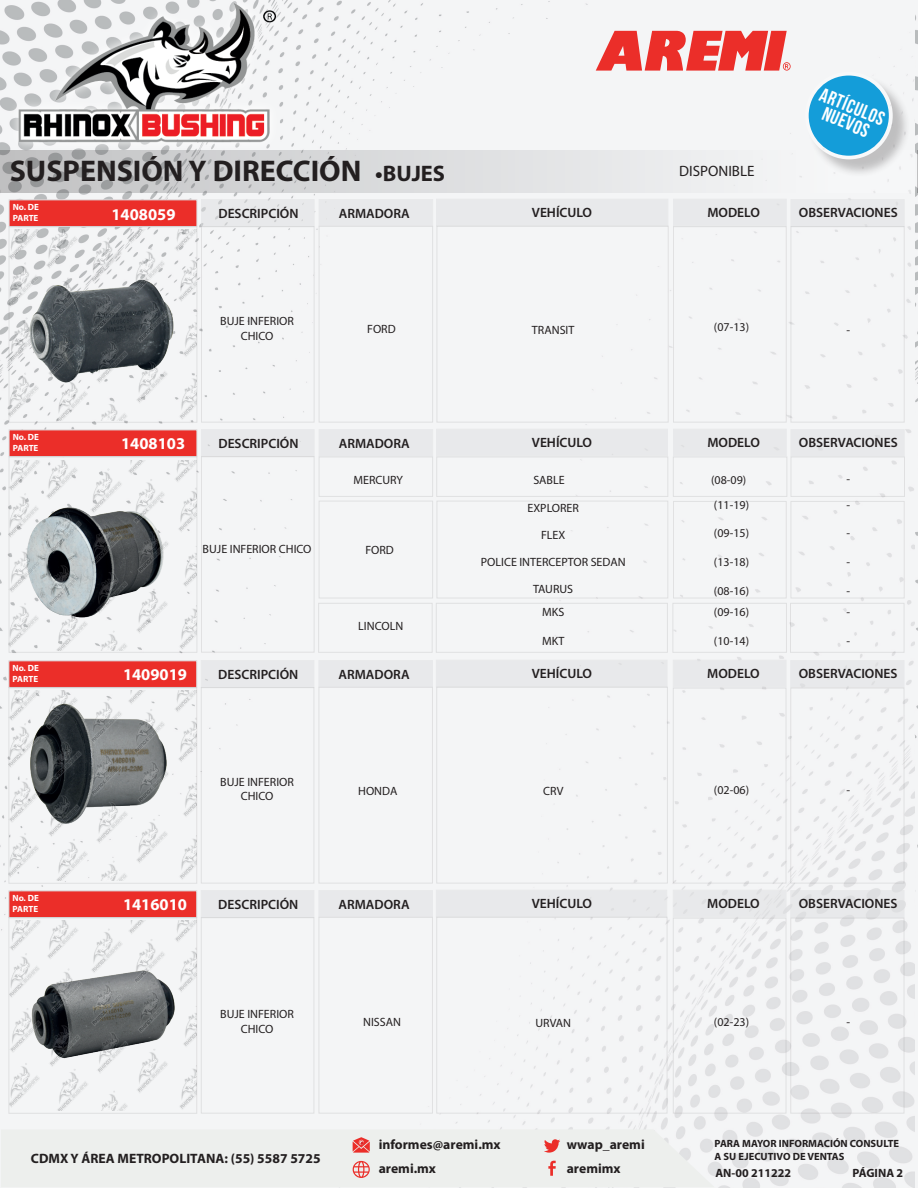
<style>
.page{position:relative;width:918px;height:1188px;background:#fff}
.page>*{position:absolute;margin:0;border:0;box-sizing:border-box;transform-origin:0 0}
.t1{font:700 30px "Myriad Pro";color:#231f20}
.t2{font:19.5px/16.5px "Bebas Neue";color:#fff;text-align:center}
.t3{font:700 16.5px "Myriad Pro";color:#fff}
.t4{font:15px "Myriad Pro";color:#231f20}
.t5{font:700 13.65px/24.2px "Myriad Pro";color:#231f20}
.t6{font:600 13.5px "Myriad Pro";color:#231f20}
.t7{font:12px/14.4px "Myriad Pro";color:#231f20;text-align:center}
.t8{font:700 12px "Myriad Pro";color:#231f20}
.t9{font:700 10.5px/12.6px "Myriad Pro";color:#231f20}
.t10{font:700 9px/10.8px "Myriad Pro";color:#fff}
.s1{font-size:22.5px}
</style>
<div class="page">
<div style="left:0;top:0;width:916px;height:1188px;background:#f4f5f6"></div>
<img style="left:0;top:0;width:313px;height:150px">
<svg style="left:596px;top:31px;width:195px;height:40px"></svg>
<svg style="left:0;top:150px;width:916px;height:42px"></svg>
<div style="left:436px;top:199px;width:232px;height:27px;background:#e8e9eb"></div>
<div style="left:436px;top:660px;width:231px;height:27px;background:#e8e9eb"></div>
<div style="left:436px;top:429px;width:232px;height:27px;background:#e8e9eb"></div>
<div style="left:436px;top:890px;width:231px;height:27px;background:#e8e9eb"></div>
<div style="left:201px;top:199px;width:113px;height:27px;background:#e8e9eb"></div>
<div style="left:201px;top:660px;width:113px;height:27px;background:#e8e9eb"></div>
<div style="left:201px;top:429px;width:113px;height:27px;background:#e8e9eb"></div>
<div style="left:201px;top:890px;width:113px;height:27px;background:#e8e9eb"></div>
<div style="left:319px;top:199px;width:114px;height:27px;background:#e8e9eb"></div>
<div style="left:319px;top:660px;width:114px;height:27px;background:#e8e9eb"></div>
<div style="left:319px;top:429px;width:114px;height:27px;background:#e8e9eb"></div>
<div style="left:319px;top:890px;width:114px;height:27px;background:#e8e9eb"></div>
<div style="left:673px;top:199px;width:113px;height:27px;background:#e8e9eb"></div>
<div style="left:673px;top:660px;width:113px;height:27px;background:#e8e9eb"></div>
<div style="left:673px;top:429px;width:113px;height:27px;background:#e8e9eb"></div>
<div style="left:673px;top:890px;width:113px;height:27px;background:#e8e9eb"></div>
<div style="left:791px;top:199px;width:113px;height:27px;background:#e8e9eb"></div>
<div style="left:791px;top:660px;width:113px;height:27px;background:#e8e9eb"></div>
<div style="left:791px;top:429px;width:113px;height:27px;background:#e8e9eb"></div>
<div style="left:791px;top:890px;width:113px;height:27px;background:#e8e9eb"></div>
<div style="left:9px;top:200px;width:188px;height:27px;background:#eb2e29;border:1px solid #dddee0"></div>
<div style="left:9px;top:661px;width:188px;height:27px;background:#eb2e29;border:1px solid #dddee0"></div>
<div style="left:9px;top:430px;width:188px;height:27px;background:#eb2e29;border:1px solid #dddee0"></div>
<div style="left:9px;top:891px;width:188px;height:27px;background:#eb2e29;border:1px solid #dddee0"></div>
<div style="left:1px;top:1129px;width:714px;height:58px;background:#edefed"></div>
<div style="left:807px;top:74px;width:104px;height:104px;background:#231f20;opacity:.75"></div>
<svg style="left:805px;top:72px;width:88px;height:87px"></svg>
<div style="left:809px;top:76px;width:80px;height:80px;background:#149dd9;border-radius:50%"></div>
<img style="left:916px;top:182px;width:2px;height:1006px">
<img style="left:907px;top:0;width:11px;height:182px">
<svg style="left:917px;top:150px;width:1px;height:42px"></svg>
<img style="left:9px;top:690px;width:188px;height:191px">
<img style="left:9px;top:920px;width:188px;height:191px">
<img style="left:9px;top:230px;width:188px;height:190px">
<img style="left:9px;top:460px;width:188px;height:191px">
<h2 class="t2" style="left:824px;top:86px;width:70px;rotate:23deg">ARTÍCULOS<br>NUEVOS</h2>
<h1 class="t1" style="left:10px;top:151px;width:437px">SUSPENSIÓN Y DIRECCIÓN <span class="s1">•BUJES</span></h1>
<p class="t4" style="left:679px;top:162px;width:77px">DISPONIBLE</p>
<p class="t10" style="left:13px;top:202px;width:28px">No. DE<br>PARTE</p>
<h3 class="t3" style="left:111px;top:203px;width:66px">1408059</h3>
<p class="t6" style="left:218px;top:205px;width:82px">DESCRIPCIÓN</p>
<p class="t6" style="left:339px;top:205px;width:73px">ARMADORA</p>
<p class="t6" style="left:532px;top:204px;width:62px">VEHÍCULO</p>
<p class="t6" style="left:707px;top:204px;width:54px">MODELO</p>
<p class="t6" style="left:799px;top:204px;width:100px">OBSERVACIONES</p>
<p class="t7" style="left:220px;top:314px;width:75px">BUJE INFERIOR<br>CHICO</p>
<p class="t7" style="left:367px;top:322px;width:30px">FORD</p>
<p class="t7" style="left:532px;top:323px;width:44px">TRANSIT</p>
<p class="t7" style="left:714px;top:319px;width:37px">(07-13)</p>
<p class="t7" style="left:846px;top:322px;width:5px">-</p>
<p class="t10" style="left:13px;top:432px;width:28px">No. DE<br>PARTE</p>
<h3 class="t3" style="left:121px;top:433px;width:66px">1408103</h3>
<p class="t6" style="left:218px;top:435px;width:82px">DESCRIPCIÓN</p>
<p class="t6" style="left:339px;top:435px;width:73px">ARMADORA</p>
<p class="t6" style="left:532px;top:434px;width:62px">VEHÍCULO</p>
<p class="t6" style="left:707px;top:434px;width:54px">MODELO</p>
<p class="t6" style="left:799px;top:434px;width:100px">OBSERVACIONES</p>
<p class="t10" style="left:13px;top:663px;width:28px">No. DE<br>PARTE</p>
<p class="t10" style="left:13px;top:893px;width:28px">No. DE<br>PARTE</p>
<p class="t7" style="left:203px;top:542px;width:110px">BUJE INFERIOR CHICO</p>
<h3 class="t3" style="left:123px;top:664px;width:66px">1409019</h3>
<p class="t6" style="left:218px;top:666px;width:82px">DESCRIPCIÓN</p>
<p class="t7" style="left:354px;top:473px;width:51px">MERCURY</p>
<p class="t7" style="left:533px;top:473px;width:33px">SABLE</p>
<p class="t7" style="left:711px;top:473px;width:37px">(08-09)</p>
<p class="t7" style="left:365px;top:542px;width:30px">FORD</p>
<p class="t7" style="left:358px;top:619px;width:46px">LINCOLN</p>
<p class="t6" style="left:339px;top:666px;width:73px">ARMADORA</p>
<p class="t7" style="left:528px;top:501px;width:53px">EXPLORER</p>
<p class="t7" style="left:541px;top:528px;width:26px">FLEX</p>
<p class="t7" style="left:481px;top:555px;width:146px">POLICE INTERCEPTOR SEDAN</p>
<p class="t7" style="left:533px;top:577px;width:41px;line-height:23.2px">TAURUS<br>MKS</p>
<p class="t7" style="left:542px;top:634px;width:24px">MKT</p>
<p class="t6" style="left:532px;top:665px;width:62px">VEHÍCULO</p>
<p class="t7" style="left:714px;top:497px;width:37px">(11-19)</p>
<p class="t7" style="left:714px;top:526px;width:37px">(09-15)</p>
<p class="t7" style="left:714px;top:555px;width:37px">(13-18)</p>
<p class="t7" style="left:714px;top:584px;width:37px">(08-16)</p>
<p class="t7" style="left:714px;top:605px;width:37px">(09-16)</p>
<p class="t7" style="left:714px;top:634px;width:37px">(10-14)</p>
<p class="t6" style="left:707px;top:665px;width:54px">MODELO</p>
<p class="t7" style="left:846px;top:472px;width:5px">-</p>
<p class="t7" style="left:846px;top:497px;width:5px">-</p>
<p class="t7" style="left:846px;top:526px;width:5px">-</p>
<p class="t7" style="left:846px;top:555px;width:5px">-</p>
<p class="t7" style="left:846px;top:584px;width:5px">-</p>
<p class="t7" style="left:846px;top:605px;width:5px">-</p>
<p class="t7" style="left:846px;top:634px;width:5px">-</p>
<p class="t6" style="left:799px;top:665px;width:100px">OBSERVACIONES</p>
<p class="t7" style="left:220px;top:774px;width:75px">BUJE INFERIOR<br>CHICO</p>
<h3 class="t3" style="left:123px;top:894px;width:66px">1416010</h3>
<p class="t6" style="left:218px;top:896px;width:82px">DESCRIPCIÓN</p>
<p class="t7" style="left:358px;top:783px;width:41px">HONDA</p>
<p class="t6" style="left:339px;top:896px;width:73px">ARMADORA</p>
<p class="t7" style="left:543px;top:784px;width:22px">CRV</p>
<p class="t6" style="left:532px;top:895px;width:62px">VEHÍCULO</p>
<p class="t7" style="left:714px;top:782px;width:37px">(02-06)</p>
<p class="t7" style="left:846px;top:782px;width:5px">-</p>
<p class="t6" style="left:707px;top:895px;width:54px">MODELO</p>
<p class="t6" style="left:799px;top:895px;width:100px">OBSERVACIONES</p>
<p class="t7" style="left:220px;top:1007px;width:75px">BUJE INFERIOR<br>CHICO</p>
<p class="t7" style="left:363px;top:1014px;width:39px">NISSAN</p>
<p class="t7" style="left:535px;top:1015px;width:37px">URVAN</p>
<p class="t7" style="left:714px;top:1015px;width:37px">(02-23)</p>
<p class="t7" style="left:846px;top:1014px;width:5px">-</p>
<p class="t5" style="left:31px;top:1146px;width:291px">CDMX Y ÁREA METROPOLITANA: (55) 5587 5725</p>
<p class="t5" style="left:379px;top:1131px;width:123px">informes@aremi.mx aremi.mx</p>
<p class="t5" style="left:567px;top:1131px;width:80px">wwap_aremi aremimx</p>
<p class="t9" style="left:715px;top:1137px;width:186px">PARA MAYOR INFORMACIÓN CONSULTE<br>A SU EJECUTIVO DE VENTAS</p>
<p class="t8" style="left:715px;top:1166px;width:77px">AN-00 211222</p>
<p class="t8" style="left:853px;top:1166px;width:52px">PÁGINA 2</p>
</div>
